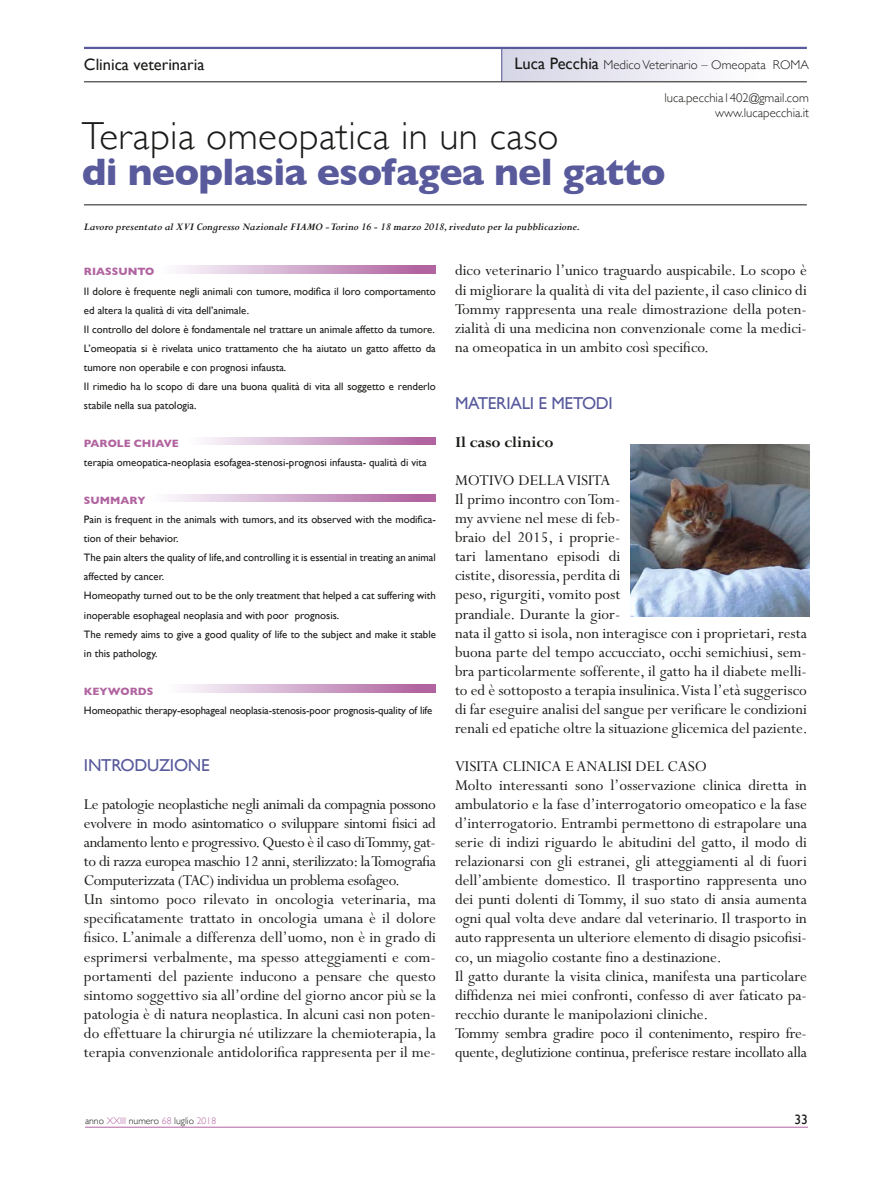
<style>
.page{position:relative;width:893px;height:1191px;background:#fff}
.page>*{position:absolute;margin:0;border:0;box-sizing:border-box;transform-origin:0 0}
.t1{font:700 39px "Gill Sans";letter-spacing:-.02em;color:#585a9c}
.t2{font:300 39px "Gill Sans";letter-spacing:.01em;color:#1a1a18}
.t3{font:17.25px "Gill Sans";letter-spacing:-.015em;color:#585a9c}
.t4{font:16.8px/19px "Perpetua";color:#1a1a18}
.t5{font:700 16.8px "Perpetua";color:#1a1a18}
.t6{font:16.5px "Gill Sans";color:#1a1a18}
.t7{font:13.5px "Gill Sans";color:#1a1a18}
.t8{font:300 12.75px/14.2px "Gill Sans";color:#1a1a18;text-align:right}
.t9{font:italic 700 11.25px "Perpetua";color:#1a1a18}
.t10{font:10.8px/19px "Gill Sans";color:#1a1a18}
.t11{font:700 10.8px "Gill Sans";color:#b164a0}
.t12{font:300 9.75px "Gill Sans";color:#1a1a18}
.s1{font-weight:400;font-size:16.5px}
.s2{color:#b164a0}
</style>
<div class="page">
<hr style="left:85px;top:1126px;width:723px;height:1px;background:#b164a0">
<div style="left:502px;top:48px;width:256px;height:34px;background:linear-gradient(to right,#d5d5e6,#fefdfe)"></div>
<hr style="left:501px;top:47px;width:1px;height:34px;background:#585a9c">
<svg style="left:177px;top:266px;width:259px;height:7px"></svg>
<svg style="left:168px;top:494px;width:268px;height:8px"></svg>
<svg style="left:204px;top:437px;width:232px;height:7px"></svg>
<svg style="left:183px;top:685px;width:253px;height:7px"></svg>
<hr style="left:84px;top:81px;width:723px;height:1px;background:#1a1a18">
<hr style="left:84px;top:204px;width:723px;height:1px;background:#1a1a18">
<hr style="left:84px;top:47px;width:723px;height:2px;background:#585a9c">
<img style="left:631px;top:444px;width:178px;height:172px">
<p class="t6" style="left:84px;top:55px;width:122px">Clinica veterinaria</p>
<p class="t8" style="left:514px;top:57px;width:296px"><span class="s1">Luca Pecchia</span> Medico Veterinario – Omeopata ROMA</p>
<p class="t8" style="left:664px;top:91px;width:146px">luca.pecchia1402@gmail.com www.lucapecchia.it</p>
<h1 class="t2" style="left:82px;top:106px;width:478px">Terapia omeopatica in un caso</h1>
<h1 class="t1" style="left:82px;top:141px;width:585px">di neoplasia esofagea nel gatto</h1>
<p class="t9" style="left:84px;top:221px;width:498px">Lavoro presentato al XVI Congresso Nazionale FIAMO - Torino 16 - 18 marzo 2018, riveduto per la pubblicazione.</p>
<p class="t11" style="left:84px;top:263px;width:72px">RIASSUNTO</p>
<p class="t10" style="left:84px;top:281px;width:353px">Il dolore è frequente negli animali con tumore, modifica il loro comportamento ed altera la qualità di vita dell’animale.<br>Il controllo del dolore è fondamentale nel trattare un animale affetto da tumore.<br>L’omeopatia si è rivelata unico trattamento che ha aiutato un gatto affetto da tumore non operabile e con prognosi infausta.<br>Il rimedio ha lo scopo di dare una buona qualità di vita all soggetto e renderlo stabile nella sua patologia.</p>
<p class="t11" style="left:84px;top:435px;width:96px">PAROLE CHIAVE</p>
<p class="t10" style="left:84px;top:453px;width:344px">terapia omeopatica-neoplasia esofagea-stenosi-prognosi infausta- qualità di vita</p>
<p class="t11" style="left:84px;top:492px;width:63px">SUMMARY</p>
<p class="t10" style="left:84px;top:510px;width:353px">Pain is frequent in the animals with tumors, and its observed with the modifica&shy;tion of their behavior.<br>The pain alters the quality of life, and controlling it is essential in treating an animal affected by cancer.<br>Homeopathy turned out to be the only treatment that helped a cat suffering with inoperable esophageal neoplasia and with poor prognosis.<br>The remedy aims to give a good quality of life to the subject and make it stable in this pathology.</p>
<p class="t11" style="left:84px;top:682px;width:71px">KEYWORDS</p>
<p class="t10" style="left:84px;top:700px;width:350px">Homeopathic therapy-esophageal neoplasia-stenosis-poor prognosis-quality of life</p>
<p class="t3" style="left:84px;top:755px;width:127px">INTRODUZIONE</p>
<p class="t4" style="left:84px;top:795px;width:353px">Le patologie neoplastiche negli animali da compagnia possono evolvere in modo asintomatico o sviluppare sintomi fisici ad andamento lento e progressivo. Questo è il caso di Tommy, gat&shy;to di razza europea maschio 12 anni, sterilizzato: la Tomografia Computerizzata (TAC) individua un problema esofageo.<br>Un sintomo poco rilevato in oncologia veterinaria, ma specificatamente trattato in oncologia umana è il dolore fisico. L’animale a differenza dell’uomo, non è in grado di esprimersi verbalmente, ma spesso atteggiamenti e com&shy;portamenti del paziente inducono a pensare che questo sintomo soggettivo sia all’ordine del giorno ancor più se la patologia è di natura neoplastica. In alcuni casi non poten&shy;do effettuare la chirurgia né utilizzare la chemioterapia, la terapia convenzionale antidolorifica rappresenta per il me-</p>
<p class="t4" style="left:455px;top:262px;width:353px;text-align:justify">dico veterinario l’unico traguardo auspicabile. Lo scopo è di migliorare la qualità di vita del paziente, il caso clinico di Tommy rappresenta una reale dimostrazione della poten&shy;zialità di una medicina non convenzionale come la medici&shy;na omeopatica in un ambito così specifico.</p>
<p class="t3" style="left:455px;top:393px;width:159px">MATERIALI E METODI</p>
<p class="t5" style="left:455px;top:433px;width:100px">Il caso clinico</p>
<p class="t4" style="left:455px;top:471px;width:354px">MOTIVO DELLA VISITA<br>Il primo incontro con Tom-<br>my avviene nel mese di feb-<br>braio del 2015, i proprie-<br>tari lamentano episodi di<br>cistite, disoressia, perdita di<br>peso, rigurgiti, vomito post<br>prandiale. Durante la gior-<br>nata il gatto si isola, non interagisce con i proprietari, resta buona parte del tempo accucciato, occhi semichiusi, sem&shy;bra particolarmente sofferente, il gatto ha il diabete melli&shy;to ed è sottoposto a terapia insulinica. Vista l’età suggerisco di far eseguire analisi del sangue per verificare le condizioni renali ed epatiche oltre la situazione glicemica del paziente.</p>
<p class="t4" style="left:455px;top:757px;width:353px">VISITA CLINICA E ANALISI DEL CASO<br>Molto interessanti sono l’osservazione clinica diretta in ambulatorio e la fase d’interrogatorio omeopatico e la fase d’interrogatorio. Entrambi permettono di estrapolare una serie di indizi riguardo le abitudini del gatto, il modo di relazionarsi con gli estranei, gli atteggiamenti al di fuori dell’ambiente domestico. Il trasportino rappresenta uno dei punti dolenti di Tommy, il suo stato di ansia aumenta ogni qual volta deve andare dal veterinario. Il trasporto in auto rappresenta un ulteriore elemento di disagio psicofisi&shy;co, un miagolio costante fino a destinazione.<br>Il gatto durante la visita clinica, manifesta una particolare diffidenza nei miei confronti, confesso di aver faticato pa&shy;recchio durante le manipolazioni cliniche.<br>Tommy sembra gradire poco il contenimento, respiro fre&shy;quente, deglutizione continua, preferisce restare incollato alla</p>
<p class="t12" style="left:85px;top:1113px;width:133px">anno <span class="s2">XXIII</span> numero <span class="s2">68</span> luglio <span class="s2">2018</span></p>
<p class="t7" style="left:794px;top:1111px;width:15px">33</p>
</div>
